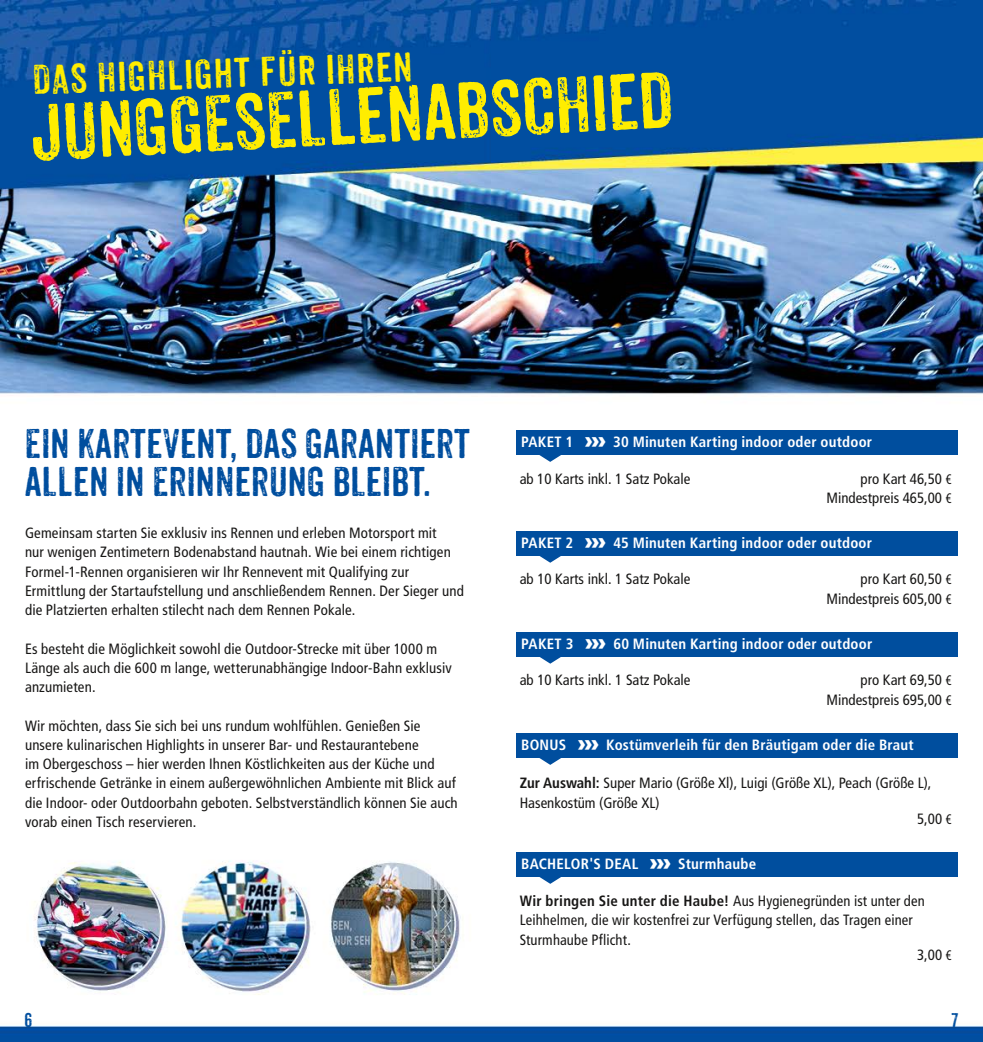
<style>
.page{position:relative;width:983px;height:1042px;background:#fff}
.page>*{position:absolute;margin:0;border:0;box-sizing:border-box;transform-origin:0 0}
.t1{font:77px "Anodyne";color:#ffed00}
.t2{font:40.25px/38.5px "Anodyne";letter-spacing:-.01em;color:#004e9e}
.t3{font:40.25px "Anodyne";color:#ffed00}
.t4{font:19.25px "Anodyne";color:#004e9e}
.t5{font:condensed 14.88px/19.2px "Frutiger";letter-spacing:.01em;color:#181716}
.t6{font:700 condensed 14.88px "Frutiger";letter-spacing:.015em;color:#fff}
.s1{font-family:"LT Univers Basic";font-weight:900;font-stretch:normal;font-size:24.5px}
.s2{font-family:"Myriad Pro"}
.s3{font-weight:700}
</style>
<div class="page">
<img style="left:0;top:0;width:982px;height:1042px">
<div style="left:516px;top:430px;width:441px;height:25px;background:#004e9e"></div>
<svg style="left:538px;top:455px;width:23px;height:7px"></svg>
<div style="left:516px;top:531px;width:441px;height:24px;background:#004e9e"></div>
<svg style="left:538px;top:555px;width:23px;height:8px"></svg>
<div style="left:516px;top:632px;width:441px;height:24px;background:#004e9e"></div>
<svg style="left:538px;top:656px;width:23px;height:8px"></svg>
<div style="left:516px;top:733px;width:441px;height:25px;background:#004e9e"></div>
<svg style="left:538px;top:758px;width:23px;height:7px"></svg>
<div style="left:516px;top:852px;width:441px;height:24px;background:#004e9e"></div>
<svg style="left:538px;top:876px;width:23px;height:8px"></svg>
<h2 class="t3" style="left:32px;top:56px;width:382px;rotate:-2deg">DAS HIGHLIGHT FÜR IHREN</h2>
<h1 class="t1" style="left:27px;top:87px;width:645px;rotate:-3deg">JUNGG ESELL ENABSCHIED</h1>
<h2 class="t2" style="left:25px;top:424px;width:447px">EIN KARTEVENT, DAS GARANTIERT<br>ALLEN IN ERINNERUNG BLEIBT.</h2>
<p class="t5" style="left:25px;top:523px;width:440px">Gemeinsam starten Sie exklusiv ins Rennen und erleben Motorsport mit<br>nur wenigen Zentimetern Bodenabstand hautnah. Wie bei einem richtigen Formel-1-Rennen organisieren wir Ihr Rennevent mit Qualifying zur Ermittlung der Startaufstellung und anschließendem Rennen. Der Sieger und die Platzierten erhalten stilecht nach dem Rennen Pokale.</p>
<p class="t5" style="left:25px;top:639px;width:428px">Es besteht die Möglichkeit sowohl die Outdoor-Strecke mit über 1000 m<br>Länge als auch die 600 m lange, wetterunabhängige Indoor-Bahn exklusiv anzumieten.</p>
<p class="t5" style="left:25px;top:716px;width:434px">Wir möchten, dass Sie sich bei uns rundum wohlfühlen. Genießen Sie unsere kulinarischen Highlights in unserer Bar- und Restaurantebene<br>im Obergeschoss – hier werden Ihnen Köstlichkeiten aus der Küche und erfrischende Getränke in einem außergewöhnlichen Ambiente mit Blick auf die Indoor- oder Outdoorbahn geboten. Selbstverständlich können Sie auch vorab einen Tisch reservieren.</p>
<p class="t6" style="left:521px;top:433px;width:352px">PAKET 1 <span class="s1">›››</span> 30 Minuten Karting indoor oder outdoor</p>
<p class="t5" style="left:519px;top:469px;width:172px">ab 10 Karts inkl. 1 Satz Pokale</p>
<p class="t5" style="left:826px;top:469px;width:126px;text-align:right">pro Kart 46,50 <span class="s2">€<br></span>Mindestpreis 465,00 <span class="s2">€</span></p>
<p class="t6" style="left:521px;top:534px;width:352px">PAKET 2 <span class="s1">›››</span> 45 Minuten Karting indoor oder outdoor</p>
<p class="t5" style="left:519px;top:570px;width:172px">ab 10 Karts inkl. 1 Satz Pokale</p>
<p class="t5" style="left:826px;top:570px;width:126px;text-align:right">pro Kart 60,50 <span class="s2">€<br></span>Mindestpreis 605,00 <span class="s2">€</span></p>
<p class="t6" style="left:521px;top:635px;width:352px">PAKET 3 <span class="s1">›››</span> 60 Minuten Karting indoor oder outdoor</p>
<p class="t5" style="left:519px;top:671px;width:172px">ab 10 Karts inkl. 1 Satz Pokale</p>
<p class="t5" style="left:826px;top:671px;width:126px;text-align:right">pro Kart 69,50 <span class="s2">€<br></span>Mindestpreis 695,00 <span class="s2">€</span></p>
<p class="t6" style="left:521px;top:736px;width:394px">BONUS <span class="s1">›››</span> Kostümverleih für den Bräutigam oder die Braut</p>
<p class="t5" style="left:519px;top:773px;width:413px"><span class="s3">Zur Auswahl:</span> Super Mario (Größe Xl), Luigi (Größe XL), Peach (Größe L),<br>Hasenkostüm (Größe XL)</p>
<p class="t5" style="left:916px;top:809px;width:36px">5,00 <span class="s2">€</span></p>
<p class="t6" style="left:521px;top:855px;width:236px">BACHELOR'S DEAL <span class="s1">›››</span> Sturmhaube</p>
<p class="t5" style="left:519px;top:891px;width:406px"><span class="s3">Wir bringen Sie unter die Haube!</span> Aus Hygienegründen ist unter den<br>Leihhelmen, die wir kostenfrei zur Verfügung stellen, das Tragen einer<br>Sturmhaube Pflicht.</p>
<p class="t5" style="left:916px;top:945px;width:36px">3,00 <span class="s2">€</span></p>
<p class="t4" style="left:25px;top:1009px;width:9px">6</p>
<p class="t4" style="left:951px;top:1009px;width:8px">7</p>
</div>
